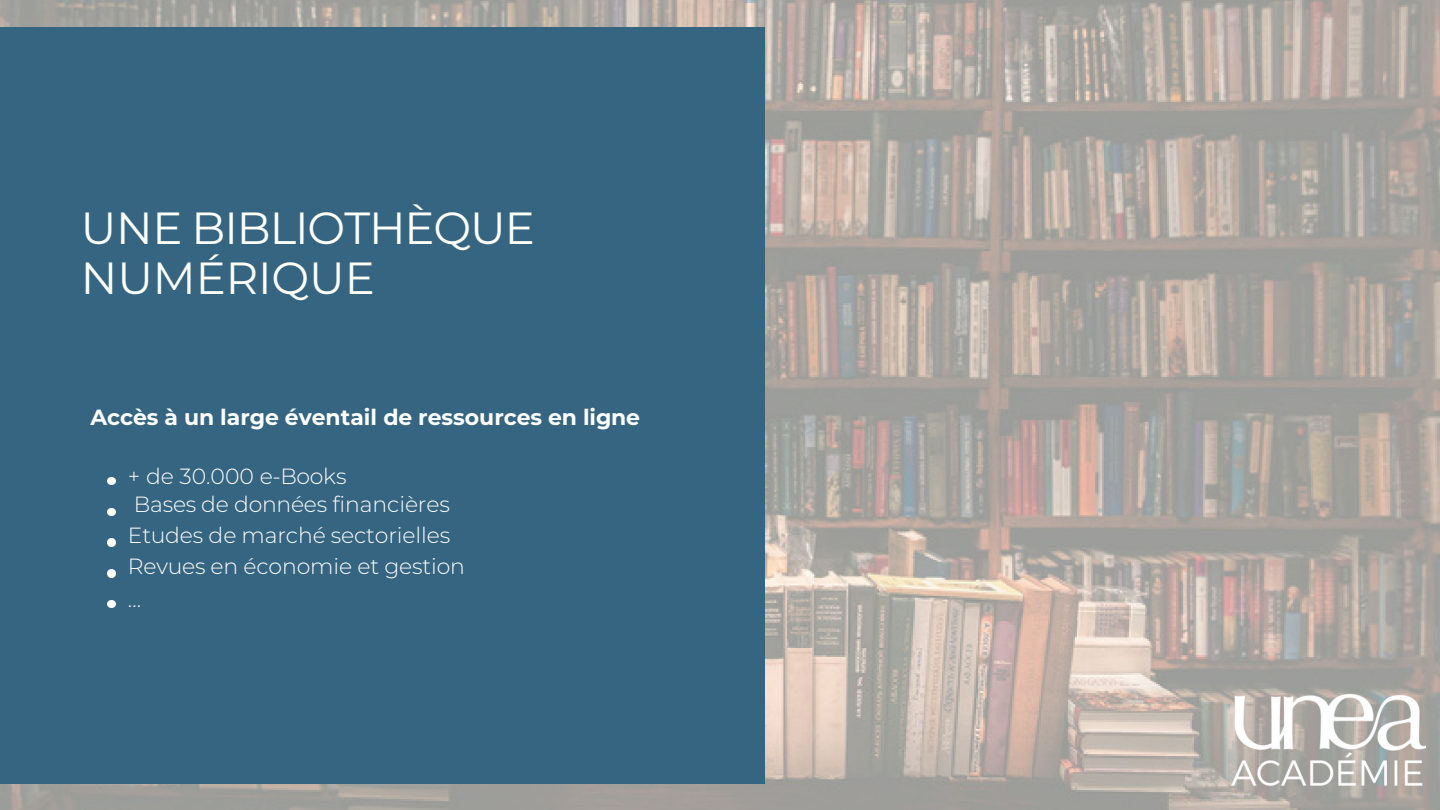
<style>
.page{position:relative;width:1440px;height:810px;background:#fff}
.page>*{position:absolute;margin:0;border:0;box-sizing:border-box;transform-origin:0 0}
.t1{font:45px/49.9px "Montserrat";letter-spacing:-.025em;color:#fefff7}
.t2{font:300 22px/30.9px "Montserrat";letter-spacing:-.005em;color:#fdfefd}
.t3{font:700 22px "Montserrat";color:#fdfefd}
</style>
<div class="page">
<img style="left:0;top:0;width:1440px;height:810px">
<div style="left:0;top:27px;width:765px;height:756px;background:#366582"></div>
<img style="left:1232px;top:695px;width:194px;height:100px">
<svg style="left:108px;top:477px;width:7px;height:8px"></svg>
<svg style="left:108px;top:508px;width:7px;height:8px"></svg>
<svg style="left:108px;top:539px;width:7px;height:7px"></svg>
<svg style="left:108px;top:570px;width:7px;height:7px"></svg>
<svg style="left:108px;top:600px;width:7px;height:8px"></svg>
<h2 class="t1" style="left:81px;top:202px;width:456px">UNE BIBLIOTHÈQUE<br>NUMÉRIQUE</h2>
<p class="t3" style="left:90px;top:401px;width:551px">Accès à un large éventail de ressources en ligne</p>
<p class="t2" style="left:128px;top:460px;width:220px">+ de 30.000 e-Books</p>
<p class="t2" style="left:128px;top:488px;width:339px">Bases de données financières<br>Etudes de marché sectorielles<br>Revues en économie et gestion</p>
<p class="t2" style="left:128px;top:583px;width:15px">…</p>
</div>
